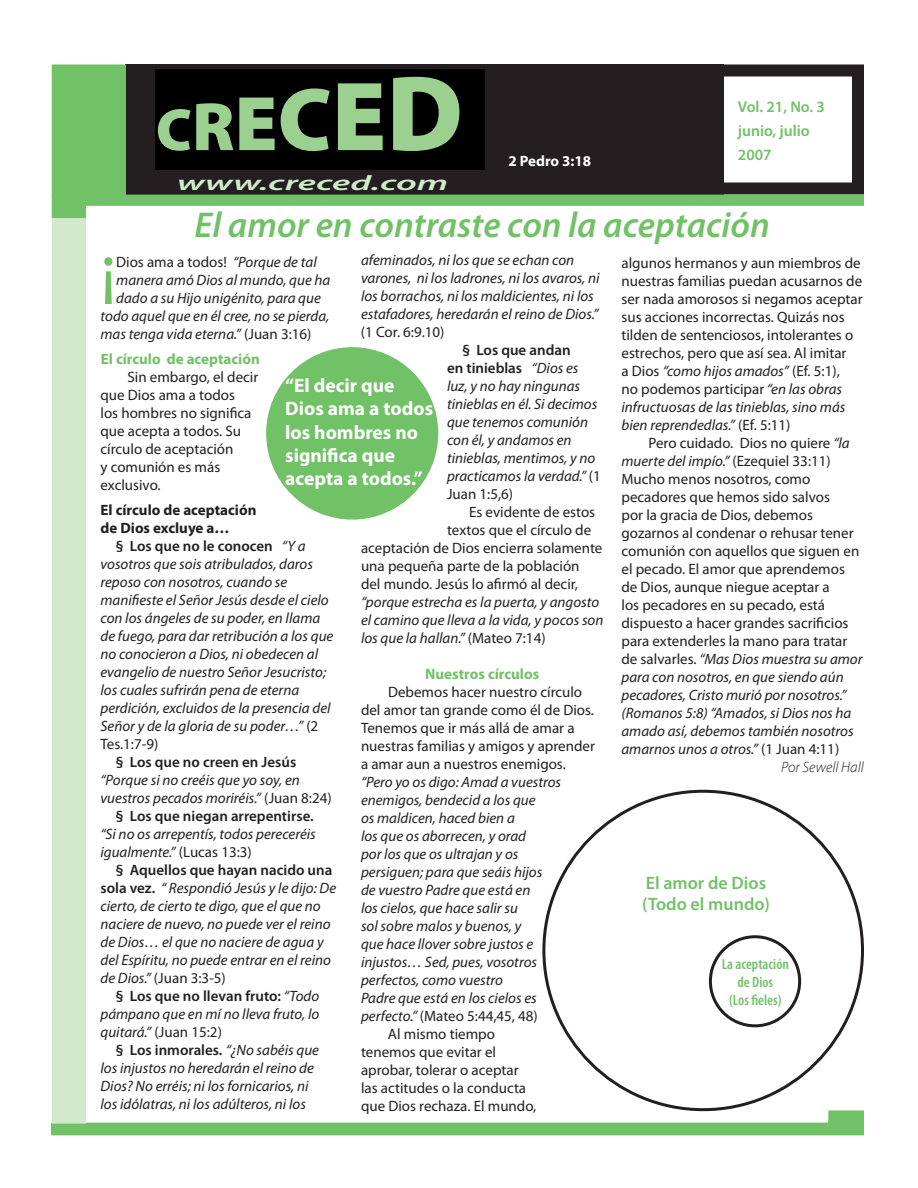
<style>
.page{position:relative;width:918px;height:1188px;background:#fff}
.page>*{position:absolute;margin:0;border:0;box-sizing:border-box;transform-origin:0 0}
.t1{font:68.4px "Myriad Pro";color:#71c167}
.t2{font:900 60px "Myriad Pro";color:#9cd091}
.t3{font:italic 600 36px "Myriad Pro";color:#71c167}
.t4{font:italic 600 21px "Myriad Pro";color:#d3e9cc;scale:1.82 1}
.t5{font:700 19.5px/23.4px "Myriad Pro";color:#fff}
.t6{font:600 18px/21.6px "Myriad Pro";color:#71c167}
.t7{font:600 15.75px/24px "Myriad Pro";color:#71c167}
.t8{font:italic 15px/18px "Myriad Pro";color:#231f20}
.t9{font:15px/18px "Myriad Pro";color:#231f20}
.t10{font:600 15px "Myriad Pro";color:#231f20}
.t11{font:700 15px "Myriad Pro";color:#71c167}
.t12{font:700 15px/18px "Myriad Pro";color:#231f20}
.t13{font:600 condensed 15px/18px "Myriad Pro";color:#71c167;text-align:center}
.t14{font:italic 300 15px "Myriad Pro";color:#231f20}
.t15{font:700 15px "Myriad Pro";color:#fff}
.s1{font-size:69px}
.s2{font-size:78px}
.s3{font-size:90px}
.s4{font-size:99px}
.s5{font-size:108px}
.s6{font-style:italic}
.s7{font-style:normal}
.s8{font-weight:600;font-style:normal}
</style>
<div class="page">
<div style="left:125px;top:64px;width:599px;height:132px;background:#231f20"></div>
<svg style="left:51px;top:1110px;width:813px;height:26px"></svg>
<div style="left:52px;top:215px;width:34px;height:909px;background:#d3e9cc"></div>
<div style="left:52px;top:65px;width:73px;height:131px;background:#71c167"></div>
<div style="left:52px;top:64px;width:74px;height:132px;border:2px solid #71c167"></div>
<div style="left:704px;top:64px;width:160px;height:131px;border:12px solid #231f20"></div>
<div style="left:156px;top:69px;width:329px;height:101px;background:#000"></div>
<div style="left:709px;top:935px;width:92px;height:92px;border:3px solid #231f20;border-radius:50%"></div>
<div style="left:266px;top:347px;width:172px;height:173px;background:#71c167;border-radius:50%"></div>
<svg style="left:52px;top:195px;width:812px;height:23px"></svg>
<h2 class="t2" style="left:156px;top:90px;width:309px">C<span class="s1">R</span><span class="s2">E</span><span class="s3">C</span><span class="s4">E</span><span class="s5">D</span></h2>
<h3 class="t4" style="left:177px;top:169px;width:150px">www.creced.com</h3>
<p class="t15" style="left:508px;top:151px;width:84px">2 Pedro 3:18</p>
<p class="t7" style="left:738px;top:95px;width:88px">Vol. 21, No. 3 junio, julio<br>2007</p>
<h3 class="t3" style="left:195px;top:202px;width:577px">El amor en contraste con la aceptación</h3>
<p class="t9" style="left:621px;top:253px;width:243px">algunos hermanos y aun miembros de nuestras familias puedan acusarnos de ser nada amorosos si negamos aceptar sus acciones incorrectas. Quizás nos tilden de sentenciosos, intolerantes o estrechos, pero que así sea. Al imitar<br>a Dios <span class="s6">“como hijos amados”</span> (Ef. 5:1),<br>no podemos participar <span class="s6">“en las obras infructuosas de las tinieblas, sino más bien reprendedlas.”</span> (Ef. 5:11)</p>
<p class="t9" style="left:648px;top:433px;width:203px">Pero cuidado. Dios no quiere <span class="s6">“la</span></p>
<p class="t8" style="left:621px;top:451px;width:211px">muerte del impío.” <span class="s7">(Ezequiel 33:11)</span></p>
<p class="t9" style="left:621px;top:469px;width:190px">Mucho menos nosotros, como</p>
<p class="t9" style="left:621px;top:487px;width:210px">pecadores que hemos sido salvos</p>
<p class="t9" style="left:621px;top:505px;width:193px">por la gracia de Dios, debemos</p>
<p class="t9" style="left:621px;top:523px;width:234px">gozarnos al condenar o rehusar tener</p>
<p class="t9" style="left:621px;top:541px;width:239px">comunión con aquellos que siguen en</p>
<p class="t9" style="left:621px;top:559px;width:225px">el pecado. El amor que aprendemos</p>
<p class="t9" style="left:621px;top:577px;width:210px">de Dios, aunque niegue aceptar a</p>
<p class="t9" style="left:621px;top:595px;width:205px">los pecadores en su pecado, está</p>
<p class="t9" style="left:621px;top:613px;width:229px">dispuesto a hacer grandes sacrificios</p>
<p class="t9" style="left:621px;top:631px;width:227px">para extenderles la mano para tratar</p>
<p class="t8" style="left:621px;top:649px;width:243px"><span class="s7">de salvarles.</span> “Mas Dios muestra su amor</p>
<p class="t8" style="left:621px;top:667px;width:224px">para con nosotros, en que siendo aún</p>
<p class="t8" style="left:621px;top:685px;width:227px">pecadores, Cristo murió por nosotros.”</p>
<p class="t8" style="left:621px;top:703px;width:231px">(Romanos 5:8) “Amados, si Dios nos ha</p>
<p class="t8" style="left:621px;top:721px;width:234px">amado así, debemos también nosotros</p>
<p class="t8" style="left:621px;top:739px;width:219px">amarnos unos a otros.” <span class="s7">(1 Juan 4:11)</span></p>
<p class="t14" style="left:781px;top:758px;width:84px">Por Sewell Hall</p>
<p class="t8" style="left:361px;top:250px;width:240px">afeminados, ni los que se echan con varones, ni los ladrones, ni los avaros, ni los borrachos, ni los maldicientes, ni los estafadores, heredarán el reino de Dios.”</p>
<p class="t9" style="left:361px;top:322px;width:85px">(1 Cor. 6:9.10)</p>
<p class="t8" style="left:447px;top:340px;width:155px;text-indent:15px"><span class="s8">§ Los que andan<br>en tinieblas</span> “Dios es luz, y no hay ningunas tinieblas en él. Si decimos que tenemos comunión con él, y andamos en tinieblas, mentimos, y no practicamos la verdad.” <span class="s7">(1<br>Juan 1:5,6)</span></p>
<p class="t9" style="left:469px;top:502px;width:128px">Es evidente de estos</p>
<p class="t9" style="left:447px;top:520px;width:146px">textos que el círculo de</p>
<p class="t9" style="left:361px;top:538px;width:243px">aceptación de Dios encierra solamente</p>
<p class="t9" style="left:361px;top:556px;width:220px">una pequeña parte de la población</p>
<p class="t9" style="left:361px;top:574px;width:219px">del mundo. Jesús lo afirmó al decir,</p>
<p class="t8" style="left:361px;top:592px;width:244px">“porque estrecha es la puerta, y angosto el camino que lleva a la vida, y pocos son los que la hallan.” <span class="s7">(Mateo 7:14)</span></p>
<p class="t11" style="left:425px;top:664px;width:116px">Nuestros círculos</p>
<p class="t9" style="left:361px;top:682px;width:235px;text-indent:27px">Debemos hacer nuestro círculo del amor tan grande como él de Dios.<br>Tenemos que ir más allá de amar a nuestras familias y amigos y aprender a amar aun a nuestros enemigos.</p>
<p class="t8" style="left:361px;top:772px;width:202px">“Pero yo os digo: Amad a vuestros</p>
<p class="t8" style="left:361px;top:790px;width:176px">enemigos, bendecid a los que</p>
<p class="t8" style="left:361px;top:808px;width:155px">os maldicen, haced bien a</p>
<p class="t8" style="left:361px;top:826px;width:167px">los que os aborrecen, y orad</p>
<p class="t8" style="left:361px;top:844px;width:159px">por los que os ultrajan y os</p>
<p class="t8" style="left:361px;top:862px;width:183px">persiguen; para que seáis hijos</p>
<p class="t8" style="left:361px;top:880px;width:171px">de vuestro Padre que está en</p>
<p class="t8" style="left:361px;top:898px;width:158px">los cielos, que hace salir su</p>
<p class="t8" style="left:361px;top:916px;width:162px">sol sobre malos y buenos, y</p>
<p class="t8" style="left:361px;top:934px;width:174px">que hace llover sobre justos e</p>
<p class="t8" style="left:361px;top:952px;width:178px">injustos… Sed, pues, vosotros</p>
<p class="t8" style="left:361px;top:970px;width:144px">perfectos, como vuestro</p>
<p class="t8" style="left:361px;top:988px;width:177px">Padre que está en los cielos es</p>
<p class="t9" style="left:361px;top:1006px;width:178px"><span class="s6">perfecto.”</span> (Mateo 5:44,45, 48)</p>
<p class="t9" style="left:388px;top:1024px;width:109px">Al mismo tiempo</p>
<p class="t9" style="left:361px;top:1042px;width:137px">tenemos que evitar el</p>
<p class="t9" style="left:361px;top:1060px;width:159px">aprobar, tolerar o aceptar</p>
<p class="t9" style="left:361px;top:1078px;width:167px">las actitudes o la conducta</p>
<p class="t9" style="left:361px;top:1096px;width:177px">que Dios rechaza. El mundo,</p>
<h1 class="t1" style="left:100px;top:226px;width:17px">¡</h1>
<p class="t9" style="left:116px;top:252px;width:202px">Dios ama a todos! <span class="s6">“Porque de tal</span></p>
<p class="t8" style="left:116px;top:270px;width:216px">manera amó Dios al mundo, que ha</p>
<p class="t8" style="left:116px;top:288px;width:206px">dado a su Hijo unigénito, para que</p>
<p class="t8" style="left:100px;top:306px;width:230px">todo aquel que en él cree, no se pierda,</p>
<p class="t8" style="left:100px;top:324px;width:213px">mas tenga vida eterna.” <span class="s7">(Juan 3:16)</span></p>
<p class="t11" style="left:101px;top:349px;width:161px">El círculo de aceptación</p>
<p class="t9" style="left:100px;top:368px;width:159px;text-indent:27px">Sin embargo, el decir que Dios ama a todos<br>los hombres no significa que acepta a todos. Su círculo de aceptación<br>y comunión es más exclusivo.</p>
<p class="t12" style="left:100px;top:500px;width:158px">El círculo de aceptación de Dios excluye a…</p>
<p class="t8" style="left:100px;top:537px;width:234px;text-indent:15px"><span class="s8">§ Los que no le conocen</span> “Y a vosotros que sois atribulados, daros reposo con nosotros, cuando se manifieste el Señor Jesús desde el cielo con los ángeles de su poder, en llama de fuego, para dar retribución a los que no conocieron a Dios, ni obedecen al evangelio de nuestro Señor Jesucristo; los cuales sufrirán pena de eterna perdición, excluidos de la presencia del Señor y de la gloria de su poder…” <span class="s7">(2<br>Tes.1:7-9)</span></p>
<p class="t10" style="left:116px;top:752px;width:182px">§ Los que no creen en Jesús</p>
<p class="t8" style="left:100px;top:771px;width:201px">“Porque si no creéis que yo soy, en</p>
<p class="t8" style="left:100px;top:789px;width:233px">vuestros pecados moriréis.” <span class="s7">(Juan 8:24)</span></p>
<p class="t10" style="left:116px;top:806px;width:200px">§ Los que niegan arrepentirse.</p>
<p class="t8" style="left:100px;top:825px;width:217px">“Si no os arrepentís, todos pereceréis igualmente.” <span class="s7">(Lucas 13:3)</span></p>
<p class="t8" style="left:100px;top:861px;width:237px;text-indent:15px"><span class="s8">§ Aquellos que hayan nacido una sola vez.</span> “ Respondió Jesús y le dijo: De cierto, de cierto te digo, que el que no naciere de nuevo, no puede ver el reino de Dios… el que no naciere de agua y del Espíritu, no puede entrar en el reino de Dios.” <span class="s7">(Juan 3:3-5)</span></p>
<p class="t8" style="left:100px;top:987px;width:220px;text-align:justify;text-indent:15px"><span class="s8">§ Los que no llevan fruto:</span> “Todo pámpano que en mí no lleva fruto, lo quitará.” <span class="s7">(Juan 15:2)</span></p>
<p class="t8" style="left:100px;top:1041px;width:220px;text-indent:15px"><span class="s8">§ Los inmorales.</span> “¿No sabéis que los injustos no heredarán el reino de Dios? No erréis; ni los fornicarios, ni los idólatras, ni los adúlteros, ni los</p>
<h3 class="t5" style="left:285px;top:373px;width:149px">“El decir que<br>Dios ama a todos los hombres no significa que acepta a todos.”</h3>
<p class="t6" style="left:642px;top:872px;width:129px">El amor de Dios (Todo el mundo)</p>
<p class="t13" style="left:722px;top:955px;width:69px">La aceptación de Dios<br>(Los fieles)</p>
</div>
